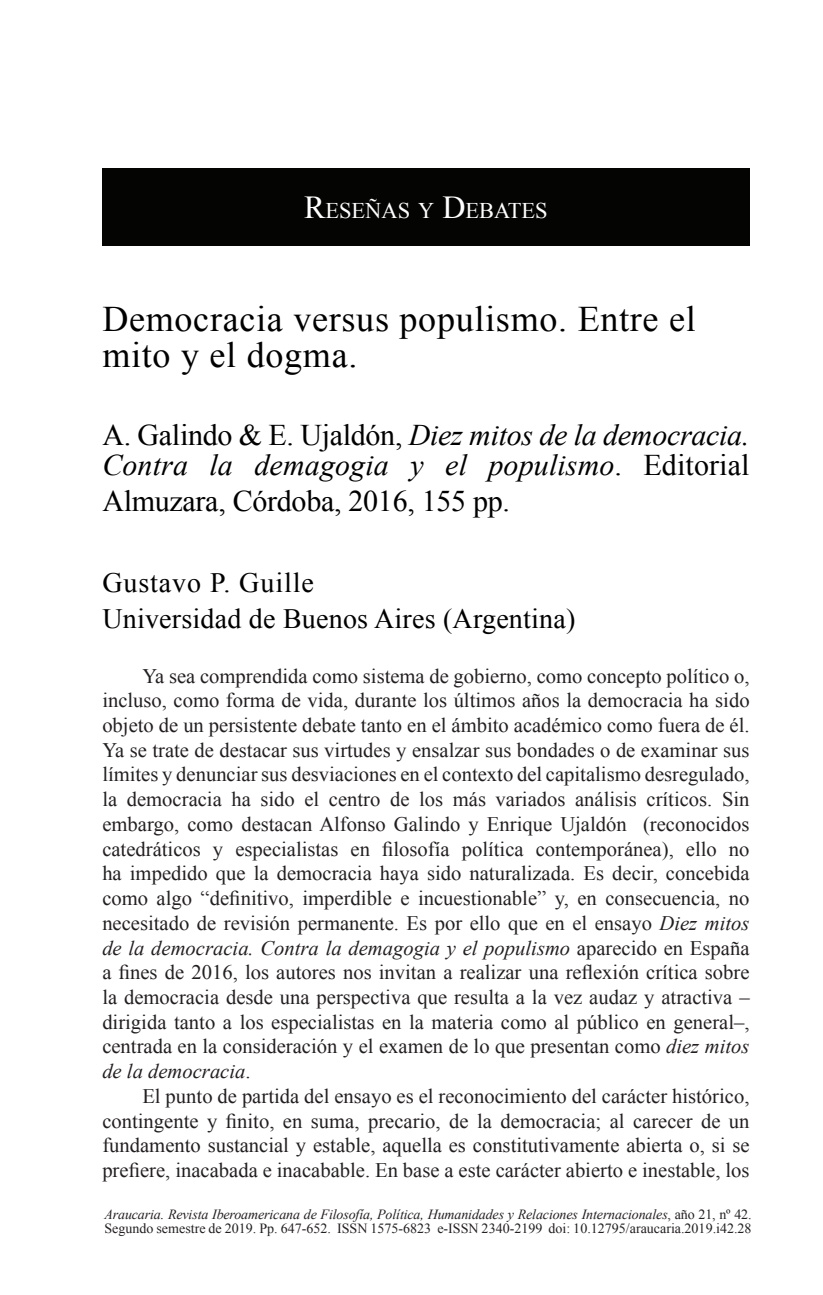
<style>
.page{position:relative;width:823px;height:1295px;background:#fff}
.page>*{position:absolute;margin:0;border:0;box-sizing:border-box;transform-origin:0 0}
.Título{font:36px/36px "Times New Roman";letter-spacing:.02em;color:#000}
.Título-2{font:italic 30px/30px "Times New Roman";letter-spacing:.005em;color:#000}
.Título-3{font:30px "Times New Roman";letter-spacing:-.01em;color:#000}
.Institución{font:28px "Times New Roman";letter-spacing:.005em;color:#000}
.Autor{font:28px "Times New Roman";letter-spacing:.03em;color:#000}
.Categoría{font:22.4px "Times New Roman";color:#fff}
.Párrafo{font:20.6px/24.8px "Times New Roman";color:#231f20;text-align:justify}
.t1{font:14px/14px "Times New Roman";color:#231f20}
.s1{font-size:32px}
.s2{font-style:normal}
.s3{font-style:italic}
</style>
<div class="page">
<div style="left:102px;top:168px;width:647px;height:77px;background:#040503"></div>
<p class="Categoría" style="left:304px;top:195px;width:245px"><span class="s1">R</span>ESEÑAS Y <span class="s1">D</span>EBATES</p>
<p class="Título" style="left:102px;top:300px;width:594px">Democracia versus populismo. Entre el mito y el dogma.</p>
<p class="Título-2" style="left:102px;top:419px;width:648px"><span class="s2">A. Galindo &amp; E. Ujaldón,</span> Diez mitos de la democracia.<br>Contra la demagogia y el populismo<span class="s2">. Editorial</span></p>
<p class="Título-3" style="left:102px;top:480px;width:409px">Almuzara, Córdoba, 2016, 155 pp.</p>
<p class="Autor" style="left:102px;top:564px;width:213px">Gustavo P. Guille</p>
<p class="Institución" style="left:102px;top:599px;width:474px">Universidad de Buenos Aires (Argentina)</p>
<p class="Párrafo" style="left:102px;top:663px;width:648px;text-indent:40px">Ya sea comprendida como sistema de gobierno, como concepto político o, incluso, como forma de vida, durante los últimos años la democracia ha sido objeto de un persistente debate tanto en el ámbito académico como fuera de él.<br>Ya se trate de destacar sus virtudes y ensalzar sus bondades o de examinar sus límites y denunciar sus desviaciones en el contexto del capitalismo desregulado, la democracia ha sido el centro de los más variados análisis críticos. Sin embargo, como destacan Alfonso Galindo y Enrique Ujaldón (reconocidos catedráticos y especialistas en filosofía política contemporánea), ello no ha impedido que la democracia haya sido naturalizada. Es decir, concebida como algo “definitivo, imperdible e incuestionable” y, en consecuencia, no necesitado de revisión permanente. Es por ello que en el ensayo <span class="s3">Diez mitos de la democracia. Contra la demagogia y el populismo</span> aparecido en España a fines de 2016, los autores nos invitan a realizar una reflexión crítica sobre la democracia desde una perspectiva que resulta a la vez audaz y atractiva – dirigida tanto a los especialistas en la materia como al público en general–, centrada en la consideración y el examen de lo que presentan como <span class="s3">diez mitos de la democracia</span>.</p>
<p class="Párrafo" style="left:102px;top:1083px;width:648px;text-indent:40px">El punto de partida del ensayo es el reconocimiento del carácter histórico, contingente y finito, en suma, precario, de la democracia; al carecer de un fundamento sustancial y estable, aquella es constitutivamente abierta o, si se prefiere, inacabada e inacabable. En base a este carácter abierto e inestable, los</p>
<p class="t1" style="left:104px;top:1207px;width:648px"><span class="s3">Araucaria. Revista Iberoamericana de Filosofía, Política, Humanidades y Relaciones Internacionales</span>, año 21, nº 42.<br>Segundo semestre de 2019. Pp. 647-652. ISSN 1575-6823 e-ISSN 2340-2199 doi: 10.12795/araucaria.2019.i42.28</p>
</div>
